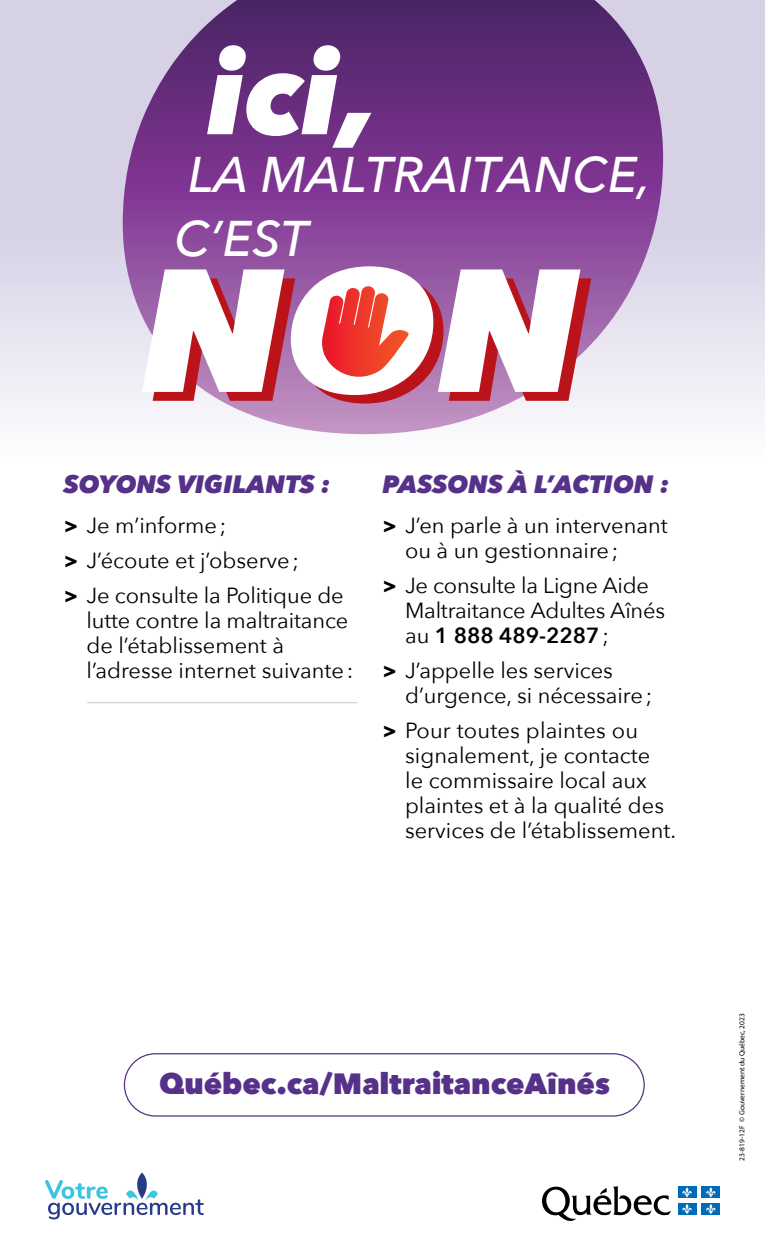
<style>
.page{position:relative;width:765px;height:1260px;background:#fff}
.page>*{position:absolute;margin:0;border:0;box-sizing:border-box;transform-origin:0 0}
.t1{font:italic 800 112.5px "Avenir Next";color:#fff}
.t2{font:italic 500 50px/63.8px "Avenir Next";letter-spacing:.01em;color:#fff}
.t3{font:800 29.25px "Avenir Next";color:#563189}
.t4{font:italic 800 25px "Avenir Next";color:#563189}
.t5{font:21.88px/25px "Avenir Next";color:#000}
.t6{font:7.5px "Myriad Pro";color:#000}
.s1{font-family:"Avenir Next Condensed";font-weight:700}
.s2{font-weight:600}
</style>
<div class="page">
<div style="left:0;top:0;width:765px;height:572px;background:linear-gradient(to bottom,#ccc4df,#fff)"></div>
<svg style="left:542px;top:1186px;width:129px;height:35px"></svg>
<div style="left:678px;top:1187px;width:18px;height:11px;background:#006cb7"></div>
<svg style="left:682px;top:1187px;width:10px;height:10px"></svg>
<div style="left:702px;top:1187px;width:18px;height:11px;background:#006cb7"></div>
<svg style="left:706px;top:1187px;width:10px;height:10px"></svg>
<div style="left:678px;top:1203px;width:18px;height:12px;background:#006cb7"></div>
<svg style="left:682px;top:1204px;width:10px;height:10px"></svg>
<div style="left:702px;top:1203px;width:18px;height:12px;background:#006cb7"></div>
<svg style="left:706px;top:1204px;width:10px;height:10px"></svg>
<svg style="left:45px;top:1172px;width:159px;height:47px"></svg>
<svg style="left:123px;top:0;width:540px;height:434px;background:#8a589c"></svg>
<svg style="left:153px;top:278px;width:438px;height:123px;background:#c36378"></svg>
<svg style="left:142px;top:269px;width:439px;height:123px"></svg>
<svg style="left:291px;top:266px;width:153px;height:138px"></svg>
<div style="left:124px;top:1053px;width:521px;height:64px;border:1px solid #563189;border-radius:31px"></div>
<hr style="left:87px;top:702px;width:270px;height:1px;background:#d1d3d4">
<h1 class="t1" style="left:208px;top:25px;width:173px">ici,</h1>
<h2 class="t2" style="left:175px;top:141px;width:478px">LA MALTRAITANCE,<br>C’EST</h2>
<p class="t4" style="left:64px;top:469px;width:268px">SOYONS VIGILANTS :</p>
<p class="t5" style="left:64px;top:507px;width:281px;line-height:35px"><span class="s1">&gt;</span> Je m’informe;<br><span class="s1">&gt;</span> J’écoute et j’observe;<br><span class="s1">&gt;</span> Je consulte la Politique de</p>
<p class="t5" style="left:86px;top:607px;width:268px">lutte contre la maltraitance de l’établissement à l’adresse internet suivante:</p>
<p class="t4" style="left:383px;top:469px;width:288px">PASSONS À L’ACTION :</p>
<p class="t5" style="left:405px;top:512px;width:264px;text-indent:-23px"><span class="s1">&gt;</span> J’en parle à un intervenant ou à un gestionnaire;</p>
<p class="t5" style="left:405px;top:572px;width:262px;text-indent:-23px"><span class="s1">&gt;</span> Je consulte la Ligne Aide<br>Maltraitance Adultes Aînés au <span class="s2">1 888 489‑2287</span>;</p>
<p class="t5" style="left:405px;top:657px;width:249px;text-indent:-23px"><span class="s1">&gt;</span> J’appelle les services d’urgence, si nécessaire;</p>
<p class="t5" style="left:405px;top:717px;width:272px;text-indent:-23px"><span class="s1">&gt;</span> Pour toutes plaintes ou signalement, je contacte<br>le commissaire local aux plaintes et à la qualité des services de l’établissement.</p>
<h3 class="t3" style="left:159px;top:1066px;width:452px">Québec.ca/MaltraitanceAînés</h3>
<p class="t6" style="left:737px;top:1161px;width:149px;rotate:-90deg">23-819-12F © Gouvernement du Québec, 2023</p>
</div>
